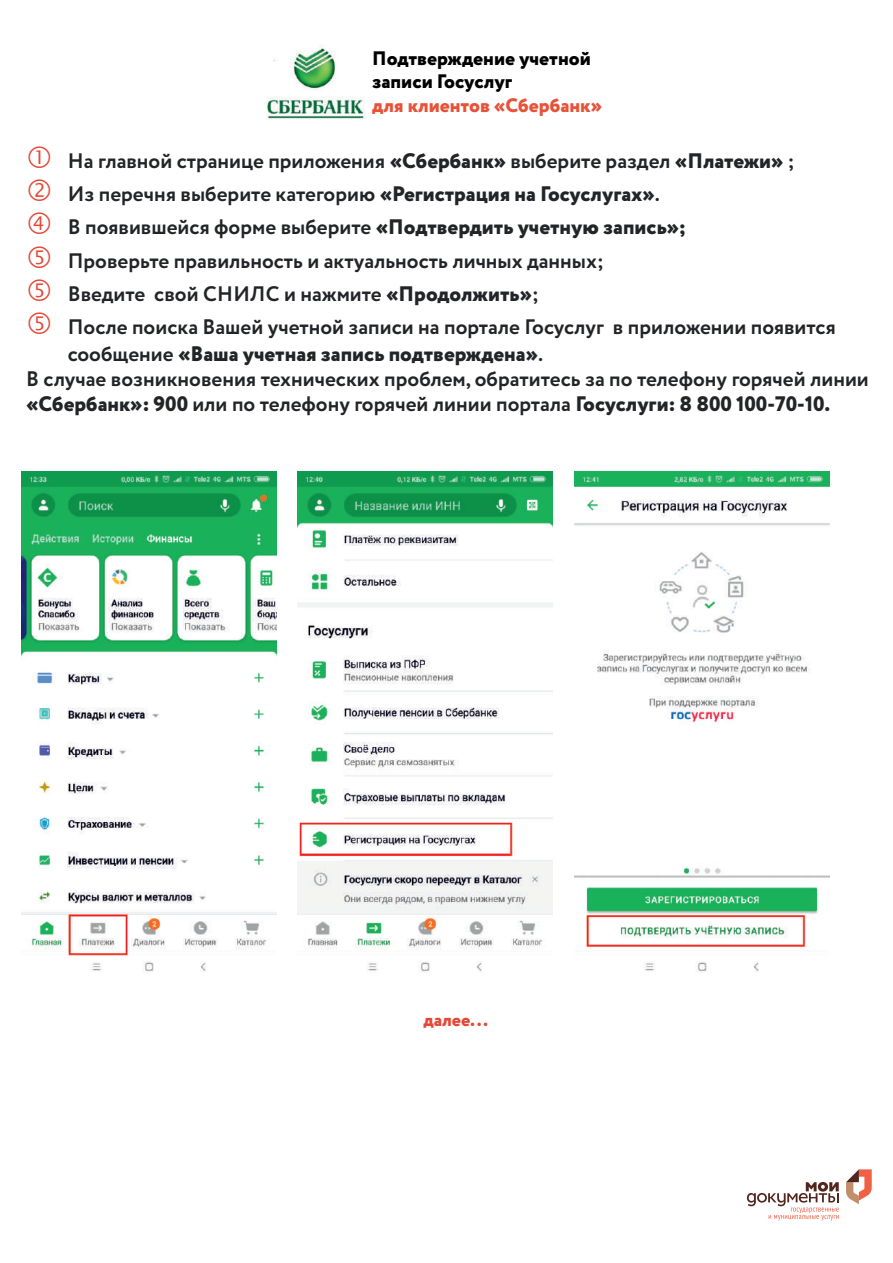
<style>
.page{position:relative;width:893px;height:1263px;background:#fff}
.page>*{position:absolute;margin:0;border:0;box-sizing:border-box;transform-origin:0 0}
.t1{font:700 21px/33.2px "Circe MD";color:#222427}
.t2{font:800 19.5px/23.4px "Circe MD";color:#000001}
.t3{font:800 19.5px "Circe MD";color:#e75238}
.t4{font:800 18px "Circe MD";color:#e44938}
.s1{font-weight:800}
</style>
<div class="page">
<img style="left:267px;top:45px;width:98px;height:74px">
<svg style="left:846px;top:1169px;width:26px;height:35px"></svg>
<svg style="left:747px;top:1182px;width:92px;height:38px"></svg>
<img style="left:21px;top:471px;width:255px;height:502px">
<img style="left:298px;top:471px;width:255px;height:502px">
<img style="left:574px;top:471px;width:255px;height:502px">
<p class="t2" style="left:372px;top:48px;width:220px">Подтверждение учетной записи Госуслуг</p>
<p class="t3" style="left:372px;top:97px;width:232px">для клиентов «Сбербанк»</p>
<p class="t1" style="left:68px;top:146px;width:769px">На главной странице приложения <span class="s1">«Сбербанк»</span> выберите раздел <span class="s1">«Платежи»</span> ;<br>Из перечня выберите категорию <span class="s1">«Регистрация на Госуслугах»</span>.<br>В появившейся форме выберите <span class="s1">«Подтвердить учетную запись»;<br></span>Проверьте правильность и актуальность личных данных;<br>Введите свой СНИЛС и нажмите <span class="s1">«Продолжить»</span>;<br>После поиска Вашей учетной записи на портале Госуслуг в приложении появится</p>
<p class="t1" style="left:26px;top:342px;width:844px;line-height:25.2px;text-indent:42px">сообщение <span class="s1">«Ваша учетная запись подтверждена»</span>.<br>В случае возникновения технических проблем, обратитесь за по телефону горячей линии <span class="s1">«Сбербанк»: 900</span> или по телефону горячей линии портала <span class="s1">Госуслуги: 8 800 100-70-10.</span></p>
<p class="t4" style="left:423px;top:1012px;width:66px">далее...</p>
</div>
